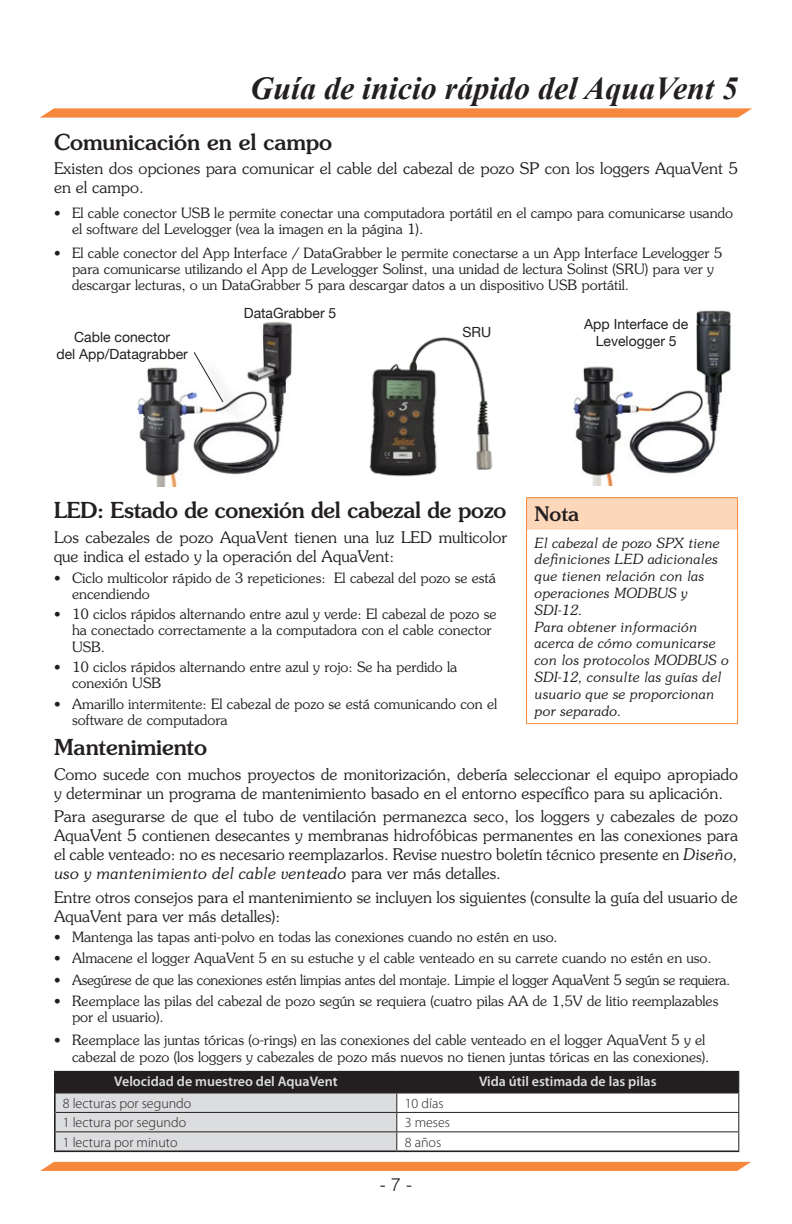
<style>
.page{position:relative;width:792px;height:1224px;background:#fff}
.page>*{position:absolute;margin:0;border:0;box-sizing:border-box;transform-origin:0 0}
.t1{font:italic 700 32px "Times New Roman";color:#231f20}
.Body_Title_2{font:500 22px "Souvenir Std";color:#231f20}
.InBoxTitleLabel{font:500 20px "Souvenir Std";color:#231f20}
.PageNumber{font:300 18px "Helvetica";color:#231f20}
.Body{font:300 16px/19px "Souvenir Std";color:#231f20}
.t2{font:300 14.2px/16.2px "Souvenir Std";color:#231f20}
.t3{font:300 14.2px "Souvenir Std";letter-spacing:-.02em;color:#231f20}
.Captions{font:italic 300 14px/16.8px "Souvenir Std";color:#231f20}
.Figure_Text_Justify{font:14px/17px "Helvetica Neue";color:#231f20;text-align:center}
.Table_Content_Body_T{font:300 14px "Myriad Pro";color:#231f20}
.Table_Title_Centre_J{font:600 14px "Myriad Pro";color:#dcdddf}
.s1{font-style:italic}
</style>
<div class="page">
<svg style="left:40px;top:108px;width:712px;height:10px;background:#f5934f"></svg>
<svg style="left:40px;top:1162px;width:711px;height:9px;background:#f58a41"></svg>
<img style="left:137px;top:321px;width:155px;height:166px">
<img style="left:573px;top:310px;width:158px;height:175px">
<div style="left:527px;top:498px;width:211px;height:31px;background:#fdd7ba"></div>
<hr style="left:527px;top:529px;width:210px;height:1px;background:#fccba6">
<hr style="left:526px;top:497px;width:212px;height:1px;background:#f5883d">
<hr style="left:526px;top:498px;width:1px;height:31px;background:#f5883d">
<hr style="left:737px;top:498px;width:1px;height:31px;background:#f5883d">
<hr style="left:526px;top:529px;width:1px;height:194px;background:#f5883d">
<hr style="left:737px;top:529px;width:1px;height:194px;background:#f5883d">
<hr style="left:526px;top:723px;width:212px;height:1px;background:#f5883d">
<hr style="left:54px;top:1071px;width:343px;height:1px;background:#231f20">
<hr style="left:397px;top:1071px;width:342px;height:1px;background:#231f20">
<hr style="left:54px;top:1150px;width:343px;height:2px;background:#231f20">
<hr style="left:397px;top:1150px;width:342px;height:2px;background:#231f20">
<svg style="left:54px;top:1072px;width:685px;height:79px"></svg>
<div style="left:198px;top:357px;width:48px;height:68px;background:#231f20;opacity:.75"></div>
<svg style="left:193px;top:351px;width:31px;height:52px"></svg>
<img style="left:369px;top:337px;width:124px;height:140px">
<h1 class="t1" style="left:250px;top:66px;width:489px">Guía de inicio rápido del AquaVent 5</h1>
<p class="Body_Title_2" style="left:54px;top:128px;width:280px">Comunicación en el campo</p>
<p class="Body" style="left:54px;top:159px;width:686px">Existen dos opciones para comunicar el cable del cabezal de pozo SP con los loggers AquaVent 5 en el campo.</p>
<p class="t2" style="left:72px;top:205px;width:663px;text-indent:-18px">• El cable conector USB le permite conectar una computadora portátil en el campo para comunicarse usando el software del Levelogger (vea la imagen en la página 1).</p>
<p class="t2" style="left:72px;top:245px;width:652px;text-indent:-18px">• El cable conector del App Interface / DataGrabber le permite conectarse a un App Interface Levelogger 5 para comunicarse utilizando el App de Levelogger Solinst, una unidad de lectura Solinst (SRU) para ver y descargar lecturas, o un DataGrabber 5 para descargar datos a un dispositivo USB portátil.</p>
<p class="Figure_Text_Justify" style="left:56px;top:329px;width:133px">Cable conector<br>del App/Datagrabber</p>
<p class="Figure_Text_Justify" style="left:244px;top:305px;width:94px">DataGrabber 5</p>
<p class="Figure_Text_Justify" style="left:462px;top:324px;width:30px">SRU</p>
<p class="Figure_Text_Justify" style="left:584px;top:316px;width:105px">App Interface de<br>Levelogger 5</p>
<p class="Body_Title_2" style="left:54px;top:497px;width:454px">LED: Estado de conexión del cabezal de pozo</p>
<p class="Body" style="left:54px;top:528px;width:455px">Los cabezales de pozo AquaVent tienen una luz LED multicolor que indica el estado y la operación del AquaVent:</p>
<p class="t2" style="left:72px;top:569px;width:426px;text-indent:-18px">• Ciclo multicolor rápido de 3 repeticiones: El cabezal del pozo se está encendiendo</p>
<p class="t2" style="left:72px;top:606px;width:426px;text-indent:-18px">• 10 ciclos rápidos alternando entre azul y verde: El cabezal de pozo se ha conectado correctamente a la computadora con el cable conector<br>USB.</p>
<p class="t2" style="left:72px;top:659px;width:387px;text-indent:-18px">• 10 ciclos rápidos alternando entre azul y rojo: Se ha perdido la conexión USB</p>
<p class="t2" style="left:72px;top:696px;width:427px;text-indent:-18px">• Amarillo intermitente: El cabezal de pozo se está comunicando con el software de computadora</p>
<p class="Body_Title_2" style="left:54px;top:734px;width:155px">Mantenimiento</p>
<p class="Body" style="left:54px;top:765px;width:685px">Como sucede con muchos proyectos de monitorización, debería seleccionar el equipo apropiado y determinar un programa de mantenimiento basado en el entorno específico para su aplicación.</p>
<p class="Body" style="left:54px;top:807px;width:686px;text-align:justify">Para asegurarse de que el tubo de ventilación permanezca seco, los loggers y cabezales de pozo AquaVent 5 contienen desecantes y membranas hidrofóbicas permanentes en las conexiones para el cable venteado: no es necesario reemplazarlos. Revise nuestro boletín técnico presente en <span class="s1">Diseño, uso y mantenimiento del cable venteado</span> para ver más detalles.</p>
<p class="Body" style="left:54px;top:887px;width:685px">Entre otros consejos para el mantenimiento se incluyen los siguientes (consulte la guía del usuario de<br>AquaVent para ver más detalles):</p>
<p class="t2" style="left:54px;top:929px;width:505px">• Mantenga las tapas anti-polvo en todas las conexiones cuando no estén en uso.</p>
<p class="t2" style="left:54px;top:950px;width:659px">• Almacene el logger AquaVent 5 en su estuche y el cable venteado en su carrete cuando no estén en uso.</p>
<p class="t3" style="left:54px;top:971px;width:678px">• Asegúrese de que las conexiones estén limpias antes del montaje. Limpie el logger AquaVent 5 según se requiera.</p>
<p class="t2" style="left:72px;top:993px;width:648px;text-indent:-18px">• Reemplace las pilas del cabezal de pozo según se requiera (cuatro pilas AA de 1,5V de litio reemplazables por el usuario).</p>
<p class="t2" style="left:54px;top:1032px;width:657px;text-align:right">• Reemplace las juntas tóricas (o-rings) en las conexiones del cable venteado en el logger AquaVent 5 y el cabezal de pozo (los loggers y cabezales de pozo más nuevos no tienen juntas tóricas en las conexiones).</p>
<p class="Table_Title_Centre_J" style="left:114px;top:1073px;width:225px">Velocidad de muestreo del AquaVent</p>
<p class="Table_Title_Centre_J" style="left:479px;top:1073px;width:179px">Vida útil estimada de las pilas</p>
<p class="Table_Content_Body_T" style="left:63px;top:1096px;width:130px">8 lecturas por segundo</p>
<p class="Table_Content_Body_T" style="left:405px;top:1096px;width:40px">10 días</p>
<p class="Table_Content_Body_T" style="left:63px;top:1115px;width:125px">1 lectura por segundo</p>
<p class="Table_Content_Body_T" style="left:405px;top:1115px;width:47px">3 meses</p>
<p class="Table_Content_Body_T" style="left:63px;top:1134px;width:116px">1 lectura por minuto</p>
<p class="Table_Content_Body_T" style="left:405px;top:1134px;width:38px">8 años</p>
<p class="InBoxTitleLabel" style="left:535px;top:502px;width:46px">Nota</p>
<p class="Captions" style="left:535px;top:534px;width:187px">El cabezal de pozo SPX tiene definiciones LED adicionales que tienen relación con las operaciones MODBUS y<br>SDI-12.</p>
<p class="Captions" style="left:535px;top:618px;width:196px">Para obtener información acerca de cómo comunicarse con los protocolos MODBUS o<br>SDI-12, consulte las guías del usuario que se proporcionan por separado.</p>
<p class="PageNumber" style="left:380px;top:1170px;width:34px">- 7 -</p>
</div>
